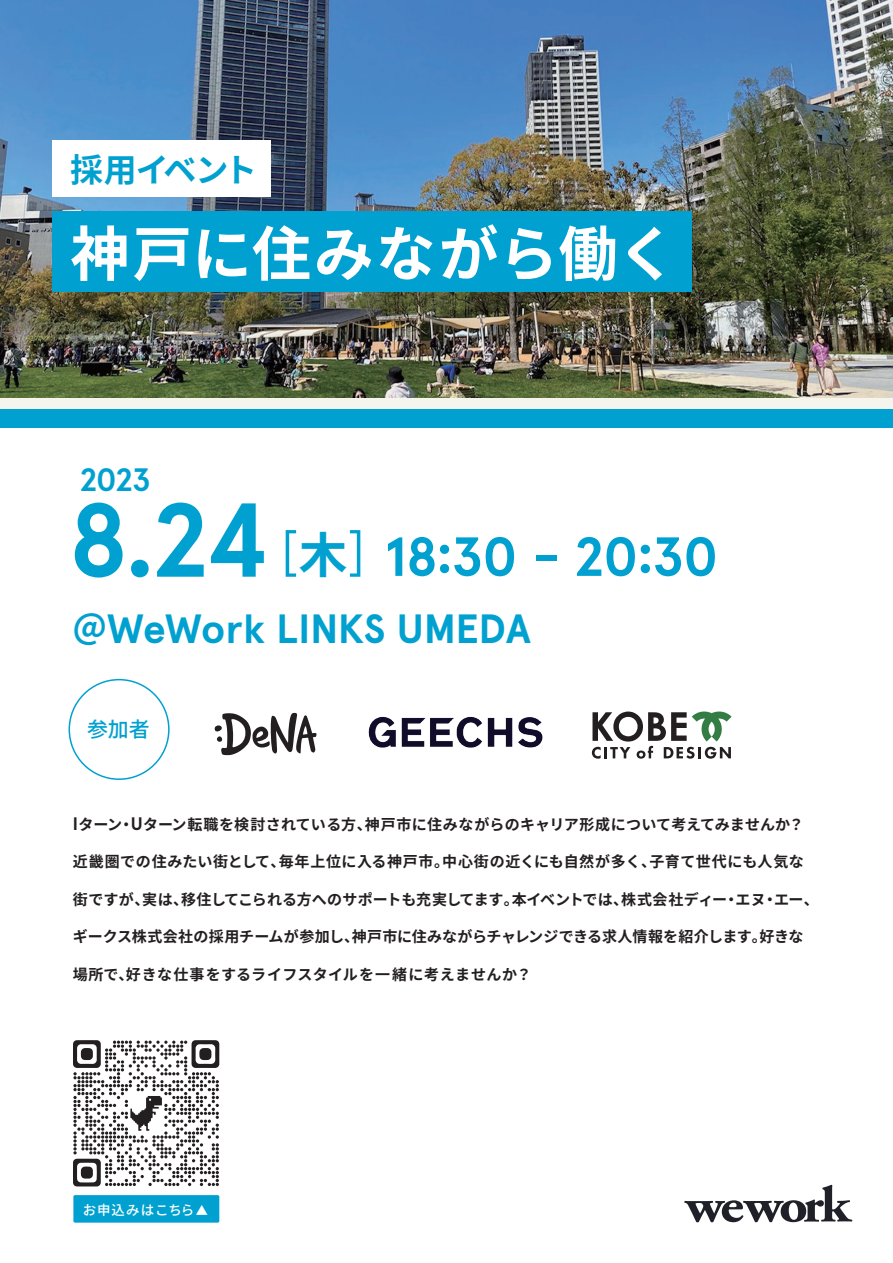
<style>
.page{position:relative;width:893px;height:1263px;background:#fff}
.page>*{position:absolute;margin:0;border:0;box-sizing:border-box;transform-origin:0 0}
.t1{font:700 104.7px "Apercu Pro";color:#00a1d0}
.t2{font:700 59.4px "Noto Sans JP";letter-spacing:.005em;color:#fff}
.t3{font:700 55.05px "Apercu Pro";letter-spacing:.005em;color:#00a1d0}
.t4{font:700 40.65px "Apercu Pro";color:#00a1d0}
.t5{font:700 33px "Noto Sans JP";letter-spacing:-.03em;color:#00a1d0}
.t6{font:700 32.25px "Apercu Pro";color:#00a1d0}
.t7{font:500 21px "Noto Sans JP";color:#00a1d0}
.t8{font:700 15px "Noto Sans JP";letter-spacing:.015em;color:#231f20}
.t9{font:700 15px "Noto Sans JP";letter-spacing:-.005em;color:#231f20}
.t10{font:700 15px "Noto Sans JP";letter-spacing:.04em;color:#231f20}
.t11{font:500 13.5px "Noto Sans JP";letter-spacing:.055em;color:#fff}
.s1{font-family:"Noto Sans JP";font-size:33.9px}
.s2{font-weight:300;font-size:58.35px}
.s3{font-family:"Noto Sans JP";font-size:48.6px}
.s4{font-family:"Apercu Pro";font-size:18px}
.s5{font-size:12.15px}
</style>
<div class="page">
<img style="left:0;top:0;width:893px;height:399px">
<svg style="left:684px;top:1185px;width:168px;height:37px"></svg>
<div style="left:0;top:409px;width:893px;height:19px;background:#00a1d0"></div>
<div style="left:0;top:399px;width:893px;height:10px;background:#f5f4ed"></div>
<svg style="left:73px;top:1040px;width:146px;height:146px"></svg>
<div style="left:52px;top:211px;width:640px;height:80px;background:#00a1d0"></div>
<div style="left:73px;top:1195px;width:146px;height:28px;background:#00a1d0;border-radius:2px"></div>
<div style="left:69px;top:679px;width:101px;height:101px;border:2px solid #00a1d0;border-radius:50%"></div>
<div style="left:52px;top:140px;width:219px;height:56px;background:#fff"></div>
<svg style="left:214px;top:713px;width:103px;height:42px"></svg>
<img style="left:368px;top:716px;width:175px;height:32px">
<svg style="left:592px;top:711px;width:140px;height:48px"></svg>
<h3 class="t5" style="left:70px;top:151px;width:188px">採用イベント</h3>
<h2 class="t2" style="left:70px;top:220px;width:608px">神戸に住みながら働く</h2>
<h3 class="t6" style="left:80px;top:454px;width:71px">2023</h3>
<h1 class="t1" style="left:70px;top:458px;width:198px">8.24</h1>
<h3 class="t4" style="left:73px;top:597px;width:460px"><span class="s1">＠</span>WeWork LINKS UMEDA</h3>
<h3 class="t3" style="left:280px;top:514px;width:439px"><span class="s2">[</span><span class="s3">木</span><span class="s2">]</span> 18:30 - 20:30</h3>
<h3 class="t7" style="left:87px;top:717px;width:64px">参加者</h3>
<p class="t8" style="left:73px;top:816px;width:732px"><span class="s4">I</span>ターン・<span class="s4">U</span>ターン転職を検討されている方、神戸市に住みながらのキャリア形成について考えてみませんか？</p>
<p class="t10" style="left:73px;top:853px;width:732px">近畿圏での住みたい街として、毎年上位に入る神戸市。中心街の近くにも自然が多く、子育て世代にも人気な</p>
<p class="t9" style="left:73px;top:891px;width:747px">街ですが、実は、移住してこられる方へのサポートも充実してます。本イベントでは、株式会社ディー・エヌ・エー、</p>
<p class="t8" style="left:73px;top:928px;width:732px">ギークス株式会社の採用チームが参加し、神戸市に住みながらチャレンジできる求人情報を紹介します。好きな</p>
<p class="t8" style="left:73px;top:966px;width:460px">場所で、好きな仕事をするライフスタイルを一緒に考えませんか？</p>
<p class="t11" style="left:83px;top:1202px;width:126px">お申込みはこちら<span class="s5">▲</span></p>
</div>
